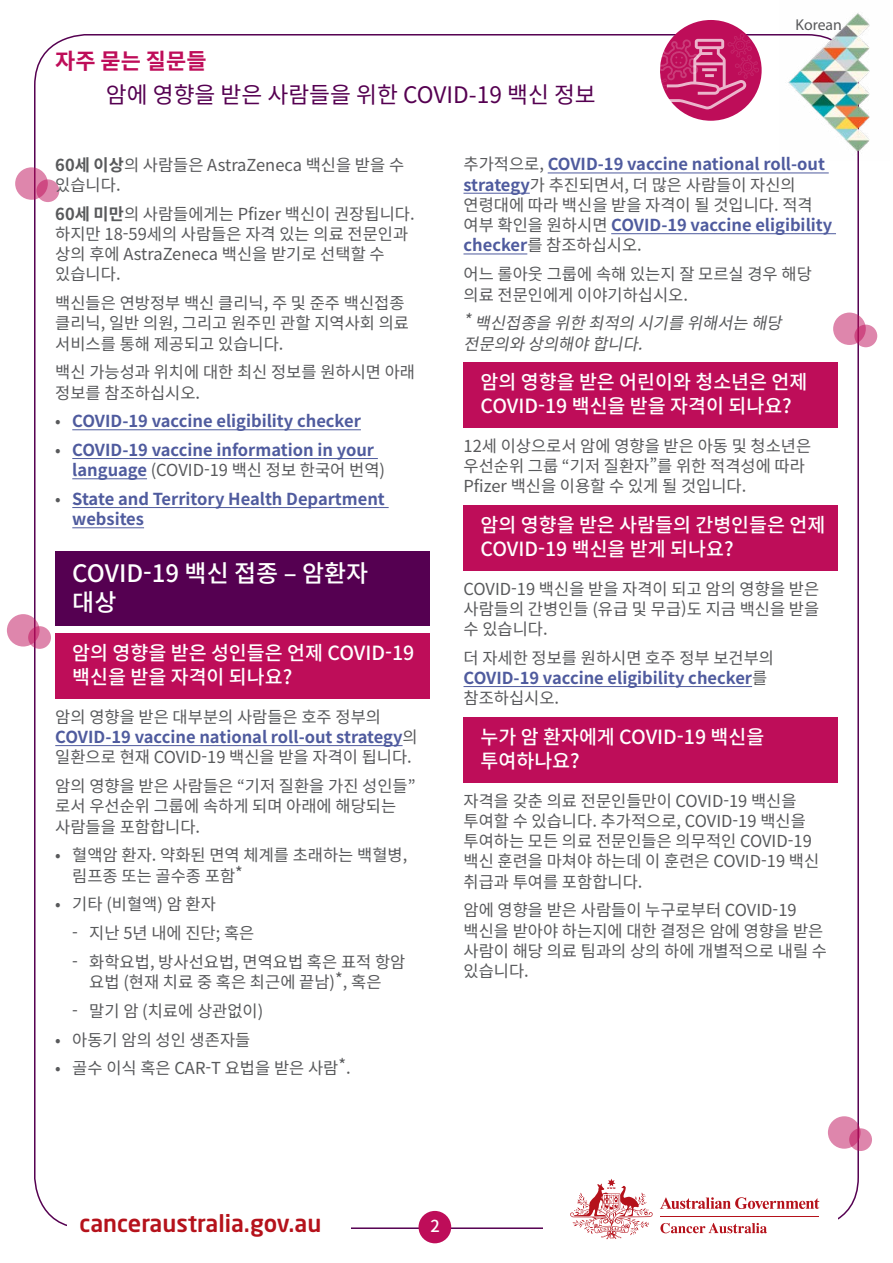
<style>
.page{position:relative;width:893px;height:1263px;background:#fff}
.page>*{position:absolute;margin:0;border:0;box-sizing:border-box;transform-origin:0 0}
.Main_Header_-_Box{font:500 24px/28.5px "Noto Sans CJ Kkr";color:#fff}
.t1{font:500 23.55px "Neo Sans Std";color:#b5121b}
.t2{font:22.8px "Noto Sans CJ Kkr";color:#550051}
.t3{font:700 21.9px "Noto Sans CJ Kkr";color:#be0d59}
.Sub_Header_-_Box{font:500 19.5px/24px "Noto Sans CJ Kkr";color:#fff}
.Body_Copy{font:16.5px/20.2px "Noto Sans CJ Kkr";color:#58595b}
.Body_Copy-2{font:700 16.5px/20.2px "Noto Sans CJ Kkr";color:#4f5b9e}
.Bullets_second{font:16.5px/20.2px "Noto Sans CJ Kkr";color:#58595b;text-align:center}
.Body_Copy-3{font:italic 16.5px/20.2px "Noto Sans CJ Kkr";color:#58595b}
.t4{font:500 16.5px "Noto Sans CJ Kkr";color:#fff}
.t5{font:15.75px "Myriad Pro";color:#58595b}
.s1{font-weight:700}
.s2{font-weight:400;color:#58595b}
.s3{font-weight:700;color:#4f5b9e}
</style>
<div class="page">
<svg style="left:660px;top:1197px;width:159px;height:12px"></svg>
<hr style="left:660px;top:1216px;width:159px;height:1px;background:#b5121b">
<svg style="left:660px;top:1223px;width:107px;height:10px"></svg>
<svg style="left:570px;top:1179px;width:83px;height:60px"></svg>
<img style="left:779px;top:13px;width:91px;height:147px">
<div style="left:660px;top:20px;width:102px;height:101px;background:#be0d59;border-radius:50%"></div>
<svg style="left:644px;top:33px;width:115px;height:76px"></svg>
<div style="left:418px;top:1211px;width:33px;height:32px;background:#be0d59;border-radius:50%"></div>
<svg style="left:15px;top:167px;width:33px;height:33px"></svg>
<svg style="left:36px;top:179px;width:23px;height:23px"></svg>
<div style="left:828px;top:1116px;width:33px;height:33px;background:#de86ac;border-radius:50%"></div>
<svg style="left:849px;top:1128px;width:23px;height:23px"></svg>
<div style="left:7px;top:614px;width:33px;height:32px;background:#de86ac;border-radius:50%"></div>
<svg style="left:28px;top:626px;width:23px;height:23px"></svg>
<svg style="left:833px;top:313px;width:33px;height:32px"></svg>
<svg style="left:854px;top:325px;width:23px;height:22px"></svg>
<hr style="left:72px;top:429px;width:289px;height:1px;background:#4f5b9e">
<hr style="left:72px;top:458px;width:306px;height:1px;background:#4f5b9e">
<hr style="left:72px;top:478px;width:75px;height:1px;background:#4f5b9e">
<hr style="left:72px;top:507px;width:317px;height:1px;background:#4f5b9e">
<hr style="left:72px;top:527px;width:72px;height:1px;background:#4f5b9e">
<div style="left:55px;top:552px;width:374px;height:74px;background:#550051"></div>
<div style="left:55px;top:633px;width:374px;height:65px;background:#be0d59"></div>
<hr style="left:55px;top:745px;width:348px;height:1px;background:#4f5b9e">
<hr style="left:548px;top:173px;width:281px;height:1px;background:#4f5b9e">
<hr style="left:463px;top:193px;width:67px;height:1px;background:#4f5b9e">
<hr style="left:611px;top:233px;width:225px;height:1px;background:#4f5b9e">
<hr style="left:463px;top:254px;width:64px;height:1px;background:#4f5b9e">
<div style="left:463px;top:362px;width:375px;height:65px;background:#be0d59"></div>
<div style="left:463px;top:505px;width:375px;height:65px;background:#be0d59"></div>
<hr style="left:463px;top:686px;width:289px;height:1px;background:#4f5b9e">
<div style="left:463px;top:717px;width:375px;height:65px;background:#be0d59"></div>
<h3 class="t3" style="left:55px;top:49px;width:153px">자주 묻는 질문들</h3>
<h3 class="t2" style="left:106px;top:82px;width:491px">암에 영향을 받은 사람들을 위한 COVID-19 백신 정보</h3>
<p class="t5" style="left:795px;top:15px;width:48px">Korean</p>
<p class="Body_Copy" style="left:55px;top:155px;width:350px"><span class="s1">60세 이상</span>의 사람들은 AstraZeneca 백신을 받을 수 있습니다.</p>
<p class="Body_Copy" style="left:55px;top:204px;width:361px"><span class="s1">60세 미만</span>의 사람들에게는 Pfizer 백신이 권장됩니다. 하지만 18-59세의 사람들은 자격 있는 의료 전문인과 상의 후에 AstraZeneca 백신을 받기로 선택할 수 있습니다.</p>
<p class="Body_Copy" style="left:55px;top:293px;width:355px">백신들은 연방정부 백신 클리닉, 주 및 준주 백신접종 클리닉, 일반 의원, 그리고 원주민 관할 지역사회 의료 서비스를 통해 제공되고 있습니다.</p>
<p class="Body_Copy" style="left:55px;top:362px;width:361px">백신 가능성과 위치에 대한 최신 정보를 원하시면 아래 정보를 참조하십시오.</p>
<p class="Body_Copy-2" style="left:55px;top:411px;width:307px"><span class="s2">•</span> COVID-19 vaccine eligibility checker</p>
<p class="Body_Copy-2" style="left:72px;top:440px;width:314px;text-indent:-17px"><span class="s2">•</span> COVID-19 vaccine information in your language <span class="s2">(COVID-19 백신 정보 한국어 번역)</span></p>
<p class="Body_Copy-2" style="left:72px;top:489px;width:314px;text-indent:-17px"><span class="s2">•</span> State and Territory Health Department websites</p>
<p class="Main_Header_-_Box" style="left:72px;top:559px;width:298px">COVID-19 백신 접종 – 암환자 대상</p>
<p class="Sub_Header_-_Box" style="left:72px;top:641px;width:344px">암의 영향을 받은 성인들은 언제 COVID-19 백신을 받을 자격이 되나요?</p>
<p class="Body_Copy" style="left:55px;top:707px;width:364px">암의 영향을 받은 대부분의 사람들은 호주 정부의<br><span class="s3">COVID-19 vaccine national roll-out strategy</span>의 일환으로 현재 COVID-19 백신을 받을 자격이 됩니다.</p>
<p class="Body_Copy" style="left:55px;top:776px;width:362px">암의 영향을 받은 사람들은 “기저 질환을 가진 성인들” 로서 우선순위 그룹에 속하게 되며 아래에 해당되는 사람들을 포함합니다.</p>
<p class="Body_Copy" style="left:72px;top:845px;width:336px;text-indent:-17px">• 혈액암 환자. 약화된 면역 체계를 초래하는 백혈병, 림프종 또는 골수종 포함*</p>
<p class="Body_Copy" style="left:55px;top:894px;width:162px">• 기타 (비혈액) 암 환자</p>
<p class="Bullets_second" style="left:72px;top:923px;width:184px">- 지난 5년 내에 진단; 혹은</p>
<p class="Bullets_second" style="left:72px;top:952px;width:335px">- 화학요법, 방사선요법, 면역요법 혹은 표적 항암 요법 (현재 치료 중 혹은 최근에 끝남)*, 혹은</p>
<p class="Bullets_second" style="left:72px;top:1001px;width:193px">- 말기 암 (치료에 상관없이)</p>
<p class="Body_Copy" style="left:55px;top:1030px;width:197px">• 아동기 암의 성인 생존자들</p>
<p class="Body_Copy" style="left:55px;top:1059px;width:297px">• 골수 이식 혹은 CAR-T 요법을 받은 사람*.</p>
<p class="Body_Copy-2" style="left:463px;top:155px;width:370px"><span class="s2">추가적으로,</span> COVID-19 vaccine national roll-out strategy<span class="s2">가 추진되면서, 더 많은 사람들이 자신의 연령대에 따라 백신을 받을 자격이 될 것입니다. 적격 여부 확인을 원하시면</span> COVID-19 vaccine eligibility checker<span class="s2">를 참조하십시오.</span></p>
<p class="Body_Copy" style="left:463px;top:264px;width:350px">어느 롤아웃 그룹에 속해 있는지 잘 모르실 경우 해당 의료 전문인에게 이야기하십시오.</p>
<p class="Body_Copy-3" style="left:463px;top:313px;width:328px">*백신접종을위한최적의시기를위해서는해당 전문의와상의해야합니다.</p>
<p class="Sub_Header_-_Box" style="left:480px;top:370px;width:328px">암의 영향을 받은 어린이와 청소년은 언제<br>COVID-19 백신을 받을 자격이 되나요?</p>
<p class="Body_Copy" style="left:463px;top:436px;width:349px">12세 이상으로서 암에 영향을 받은 아동 및 청소년은 우선순위 그룹 “기저 질환자”를 위한 적격성에 따라<br>Pfizer 백신을 이용할 수 있게 될 것입니다.</p>
<p class="Sub_Header_-_Box" style="left:480px;top:513px;width:346px">암의 영향을 받은 사람들의 간병인들은 언제<br>COVID-19 백신을 받게 되나요?</p>
<p class="Body_Copy" style="left:463px;top:579px;width:357px;text-align:justify">COVID-19 백신을 받을 자격이 되고 암의 영향을 받은 사람들의 간병인들 (유급 및 무급)도 지금 백신을 받을 수 있습니다.</p>
<p class="Body_Copy-2" style="left:463px;top:648px;width:312px"><span class="s2">더 자세한 정보를 원하시면 호주 정부 보건부의<br></span>COVID-19 vaccine eligibility checker<span class="s2">를 참조하십시오.</span></p>
<p class="Sub_Header_-_Box" style="left:480px;top:725px;width:285px">누가 암 환자에게 COVID-19 백신을 투여하나요?</p>
<p class="Body_Copy" style="left:463px;top:791px;width:357px">자격을 갖춘 의료 전문인들만이 COVID-19 백신을 투여할 수 있습니다. 추가적으로, COVID-19 백신을 투여하는 모든 의료 전문인들은 의무적인 COVID-19 백신 훈련을 마쳐야 하는데 이 훈련은 COVID-19 백신 취급과 투여를 포함합니다.</p>
<p class="Body_Copy" style="left:463px;top:900px;width:365px">암에 영향을 받은 사람들이 누구로부터 COVID-19 백신을 받아야 하는지에 대한 결정은 암에 영향을 받은 사람이 해당 의료 팀과의 상의 하에 개별적으로 내릴 수 있습니다.</p>
<h2 class="t1" style="left:79px;top:1208px;width:243px">canceraustralia.gov.au</h2>
<p class="t4" style="left:431px;top:1217px;width:11px">2</p>
</div>
